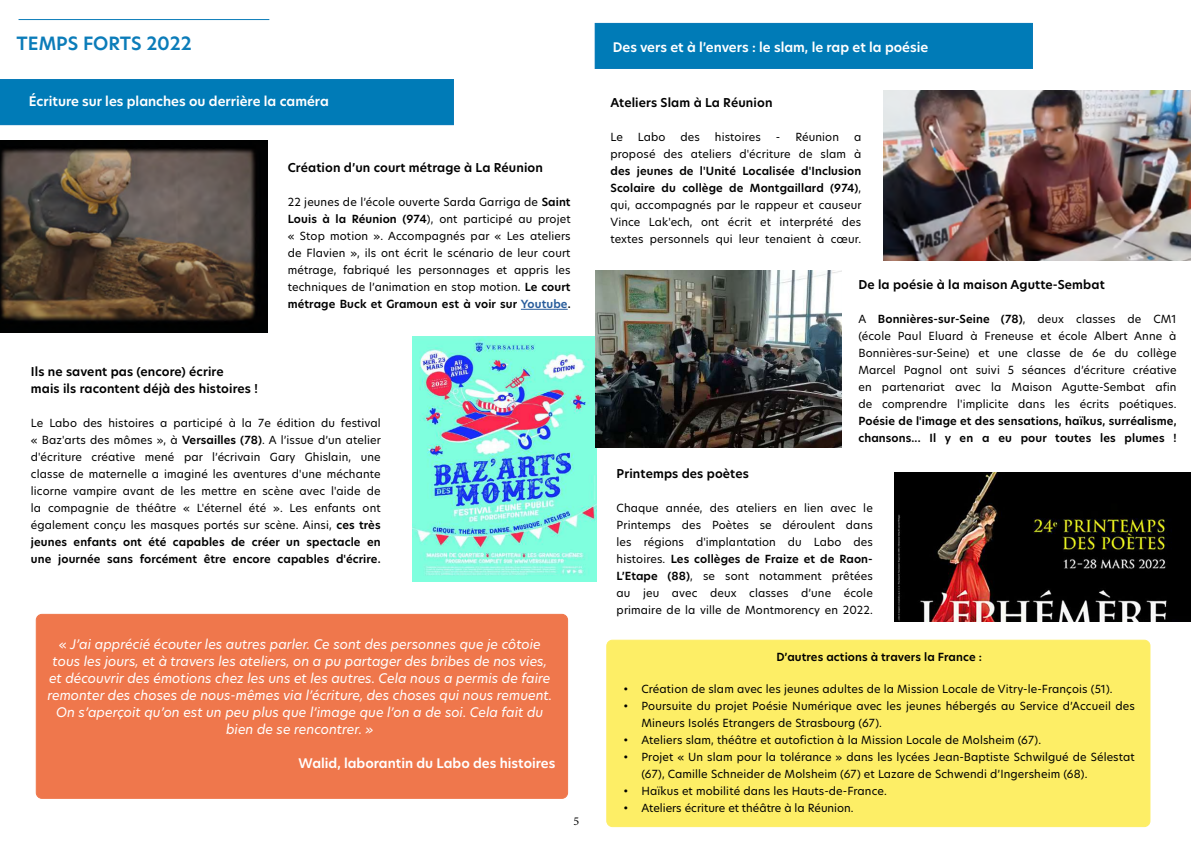
<style>
.page{position:relative;width:1191px;height:842px;background:#fff}
.page>*{position:absolute;margin:0;border:0;box-sizing:border-box;transform-origin:0 0}
.t1{font:600 18px "New Hero";color:#0b7cb9}
.t2{font:italic 13px/17px "New Hero";color:#fff;text-align:center}
.t3{font:600 13px "New Hero";color:#fff}
.t4{font:600 12px/17px "New Hero";letter-spacing:.01em;color:#000}
.t5{font:12px "Minion Pro";color:#000}
.t6{font:11px/17px "New Hero";letter-spacing:.01em;color:#000;text-align:justify}
.t7{font:600 11px/17px "New Hero";letter-spacing:.01em;color:#000}
.s1{font-weight:600}
.s2{font-weight:600;color:#275b9b}
.s3{font-style:normal}
</style>
<div class="page">
<div style="left:0;top:79px;width:454px;height:46px;background:#007bb7"></div>
<hr style="left:521px;top:309px;width:46px;height:1px;background:#275b9b">
<img style="left:0;top:141px;width:267px;height:192px">
<hr style="left:19px;top:19px;width:250px;height:1px;background:#0b7cb9">
<div style="left:36px;top:614px;width:531px;height:184px;background:#ef774c;border-radius:6px"></div>
<div style="left:36px;top:614px;width:532px;height:185px;border:1px solid #ef774c;border-radius:6px"></div>
<img style="left:412px;top:336px;width:184px;height:245px">
<div style="left:607px;top:640px;width:543px;height:187px;background:#fdee66;border-radius:6px"></div>
<div style="left:606px;top:640px;width:544px;height:187px;border:1px solid #fdee66;border-radius:6px"></div>
<div style="left:595px;top:23px;width:437px;height:45px;background:#007bb7"></div>
<div style="left:594px;top:23px;width:438px;height:46px;border:1px solid #0b7cb9"></div>
<img style="left:884px;top:90px;width:307px;height:170px">
<img style="left:595px;top:270px;width:246px;height:177px">
<img style="left:894px;top:472px;width:297px;height:149px">
<h1 class="t1" style="left:17px;top:31px;width:177px">TEMPS FORTS 2022</h1>
<p class="t3" style="left:29px;top:93px;width:301px">Écriture sur les planches ou derrière la caméra</p>
<p class="t4" style="left:288px;top:159px;width:257px">Création d’un court métrage à La Réunion</p>
<p class="t6" style="left:288px;top:193px;width:284px">22 jeunes de l’école ouverte Sarda Garriga de <span class="s1">Saint Louis à la Réunion (974</span>), ont participé au projet « Stop motion ». Accompagnés par « Les ateliers de Flavien », ils ont écrit le scénario de leur court métrage, fabriqué les personnages et appris les techniques de l’animation en stop motion. <span class="s1">Le court métrage Buck et Gramoun est à voir sur</span> <span class="s2">Youtube</span><span class="s1">.</span></p>
<p class="t4" style="left:31px;top:363px;width:228px">Ils ne savent pas (encore) écrire<br>mais ils racontent déjà des histoires !</p>
<p class="t6" style="left:31px;top:414px;width:351px">Le Labo des histoires a participé à la 7e édition du festival « Baz'arts des mômes », à <span class="s1">Versailles (78)</span>. A l’issue d’un atelier d'écriture créative mené par l’écrivain Gary Ghislain, une classe de maternelle a imaginé les aventures d'une méchante licorne vampire avant de les mettre en scène avec l'aide de la compagnie de théâtre « L'éternel été ». Les enfants ont également conçu les masques portés sur scène. Ainsi, <span class="s1">ces très jeunes enfants ont été capables de créer un spectacle en une journée sans forcément être encore capables d'écrire.</span></p>
<p class="t2" style="left:47px;top:636px;width:506px"><span class="s3">«</span> J’ai apprécié écouter les autres parler. Ce sont des personnes que je côtoie tous les jours, et à travers les ateliers, on a pu partager des bribes de nos vies, et découvrir des émotions chez les uns et les autres. Cela nous a permis de faire remonter des choses de nous-mêmes via l’écriture, des choses qui nous remuent.<br>On s’aperçoit qu’on est un peu plus que l’image que l’on a de soi. Cela fait du bien de se rencontrer. »</p>
<p class="t3" style="left:298px;top:755px;width:258px">Walid, laborantin du Labo des histoires</p>
<p class="t5" style="left:573px;top:813px;width:7px">5</p>
<p class="t3" style="left:613px;top:38px;width:317px">Des vers et à l’envers : le slam, le rap et la poésie</p>
<p class="t4" style="left:610px;top:94px;width:164px">Ateliers Slam à La Réunion</p>
<p class="t6" style="left:610px;top:128px;width:14px">Le</p>
<p class="t6" style="left:638px;top:128px;width:29px">Labo</p>
<p class="t6" style="left:680px;top:128px;width:21px">des</p>
<p class="t6" style="left:715px;top:128px;width:47px">histoires</p>
<p class="t6" style="left:776px;top:128px;width:65px">- Réunion</p>
<p class="t6" style="left:610px;top:128px;width:252px;text-align:right">a<br>proposé des ateliers d'écriture de slam à</p>
<p class="t6" style="left:610px;top:162px;width:252px"><span class="s1">des jeunes de l'Unité Localisée d'Inclusion Scolaire du collège de Montgaillard (974)</span>, qui, accompagnés par le rappeur et causeur Vince Lak'ech, ont écrit et interprété des textes personnels qui leur tenaient à cœur.</p>
<p class="t4" style="left:858px;top:276px;width:248px">De la poésie à la maison Agutte-Sembat</p>
<p class="t6" style="left:858px;top:311px;width:320px">A <span class="s1">Bonnières-sur-Seine (78)</span>, deux classes de CM1 (école Paul Eluard à Freneuse et école Albert Anne à Bonnières-sur-Seine) et une classe de 6e du collège Marcel Pagnol ont suivi 5 séances d’écriture créative en partenariat avec la Maison Agutte-Sembat afin de comprendre l'implicite dans les écrits poétiques.</p>
<p class="t7" style="left:858px;top:413px;width:320px">Poésie de l'image et des sensations, haïkus, surréalisme, chansons... Il y en a eu pour toutes les plumes !</p>
<p class="t4" style="left:616px;top:465px;width:134px">Printemps des poètes</p>
<p class="t6" style="left:616px;top:499px;width:258px">Chaque année, des ateliers en lien avec le Printemps des Poètes se déroulent dans les régions d'implantation du Labo des histoires. <span class="s1">Les collèges de Fraize et de Raon-L’Etape (88)</span>, se sont notamment prêtées au jeu avec deux classes d’une école primaire de la ville de Montmorency en 2022.</p>
<p class="t7" style="left:776px;top:648px;width:207px">D’autres actions à travers la France :</p>
<p class="t6" style="left:623px;top:680px;width:491px">• Création de slam avec les jeunes adultes de la Mission Locale de Vitry-le-François (51).</p>
<p class="t6" style="left:641px;top:697px;width:495px;text-indent:-18px">• Poursuite du projet Poésie Numérique avec les jeunes hébergés au Service d’Accueil des<br>Mineurs Isolés Etrangers de Strasbourg (67).</p>
<p class="t6" style="left:623px;top:731px;width:419px">• Ateliers slam, théâtre et autofiction à la Mission Locale de Molsheim (67).</p>
<p class="t6" style="left:641px;top:748px;width:495px;text-indent:-18px">• Projet « Un slam pour la tolérance » dans les lycées Jean-Baptiste Schwilgué de Sélestat (67), Camille Schneider de Molsheim (67) et Lazare de Schwendi d’Ingersheim (68).</p>
<p class="t6" style="left:623px;top:782px;width:265px">• Haïkus et mobilité dans les Hauts-de-France.</p>
<p class="t6" style="left:623px;top:799px;width:232px">• Ateliers écriture et théâtre à la Réunion.</p>
</div>
